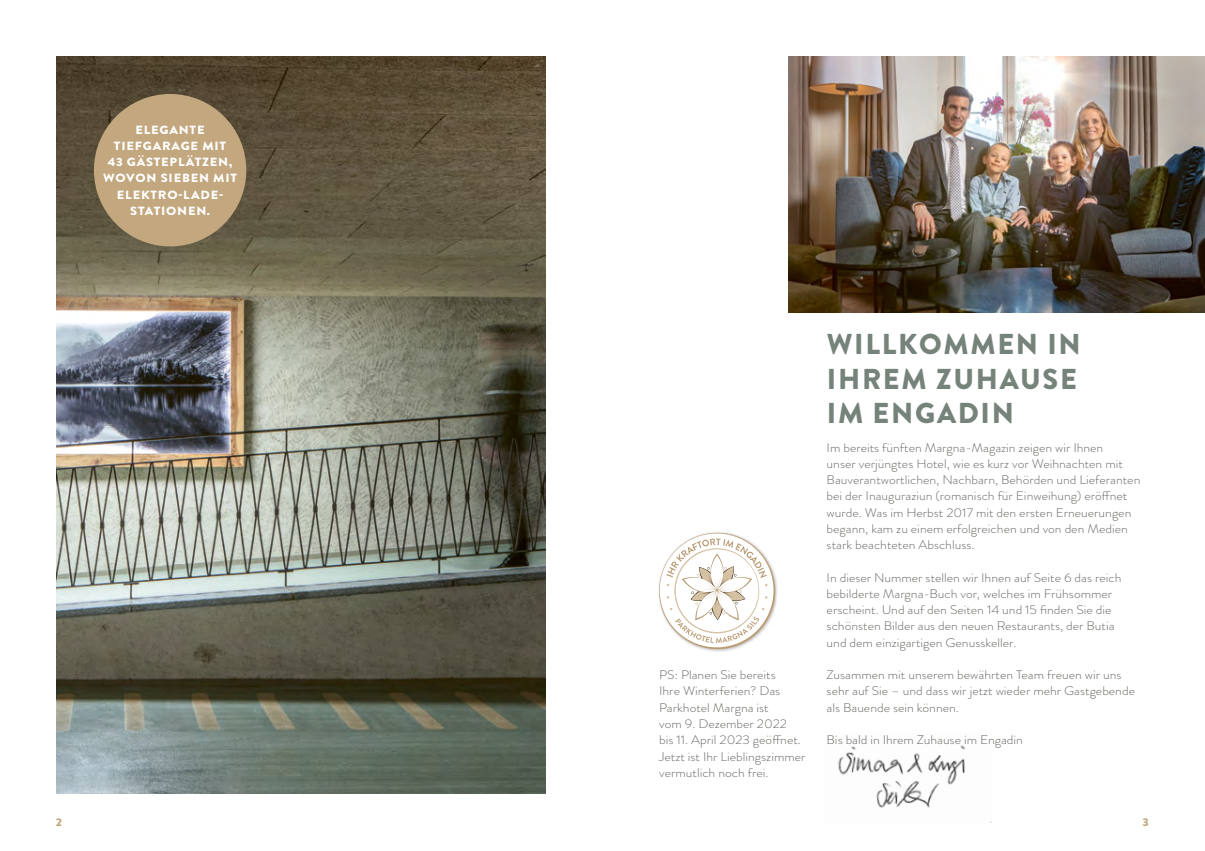
<style>
.page{position:relative;width:1205px;height:851px;background:#fff}
.page>*{position:absolute;margin:0;border:0;box-sizing:border-box;transform-origin:0 0}
.t1{font:900 28.75px/34.5px "Brandon Grotesque";letter-spacing:.06em;color:#75837a}
.t2{font:300 12.5px/16.2px "Brandon Grotesque";color:#6b6a65;scale:1.09 1}
.t3{font:900 11.88px/16.2px "Brandon Grotesque";letter-spacing:.06em;color:#fff;text-align:center;scale:1.09 1}
.t4{font:900 11.25px "Brandon Grotesque";color:#c2a77f;scale:1.09 1}
</style>
<div class="page">
<img style="left:838px;top:745px;width:153px;height:77px">
<img style="left:788px;top:57px;width:417px;height:255px">
<img style="left:57px;top:57px;width:489px;height:736px">
<div style="left:658px;top:531px;width:120px;height:120px;background:#000;opacity:.26"></div>
<svg style="left:659px;top:532px;width:116px;height:117px"></svg>
<div style="left:94px;top:94px;width:152px;height:152px;background:#c2a77f;border-radius:50%"></div>
<p class="t3" style="left:103px;top:122px;width:124px">ELEGANTE<br>TIEFGARAGE MIT<br>43 GÄSTEPLÄTZEN,<br>WOVON SIEBEN MIT<br>ELEKTRO-LADE-<br>STATIONEN.</p>
<p class="t2" style="left:659px;top:666px;width:136px">PS: Planen Sie bereits<br>Ihre Winterferien? Das<br>Parkhotel Margna ist<br>vom 9. Dezember 2022<br>bis 11. April 2023 geöffnet.<br>Jetzt ist Ihr Lieblingszimmer vermutlich noch frei.</p>
<h1 class="t1" style="left:827px;top:327px;width:255px">WILLKOMMEN IN<br>IHREM ZUHAUSE<br>IM ENGADIN</h1>
<p class="t2" style="left:826px;top:439px;width:289px">Im bereits fünften Margna-Magazin zeigen wir Ihnen<br>unser verjüngtes Hotel, wie es kurz vor Weihnachten mit Bauverantwortlichen, Nachbarn, Behörden und Lieferanten bei der Inauguraziun (romanisch für Einweihung) eröffnet wurde. Was im Herbst 2017 mit den ersten Erneuerungen begann, kam zu einem erfolgreichen und von den Medien stark beachteten Abschluss.</p>
<p class="t2" style="left:826px;top:569px;width:272px">In dieser Nummer stellen wir Ihnen auf Seite 6 das reich bebilderte Margna-Buch vor, welches im Frühsommer erscheint. Und auf den Seiten 14 und 15 finden Sie die schönsten Bilder aus den neuen Restaurants, der Butia und dem einzigartigen Genusskeller.</p>
<p class="t2" style="left:826px;top:666px;width:284px">Zusammen mit unserem bewährten Team freuen wir uns sehr auf Sie – und dass wir jetzt wieder mehr Gastgebende als Bauende sein können.</p>
<p class="t2" style="left:826px;top:731px;width:182px">Bis bald in Ihrem Zuhause im Engadin</p>
<p class="t4" style="left:56px;top:813px;width:7px">2</p>
<p class="t4" style="left:1142px;top:813px;width:7px">3</p>
</div>
